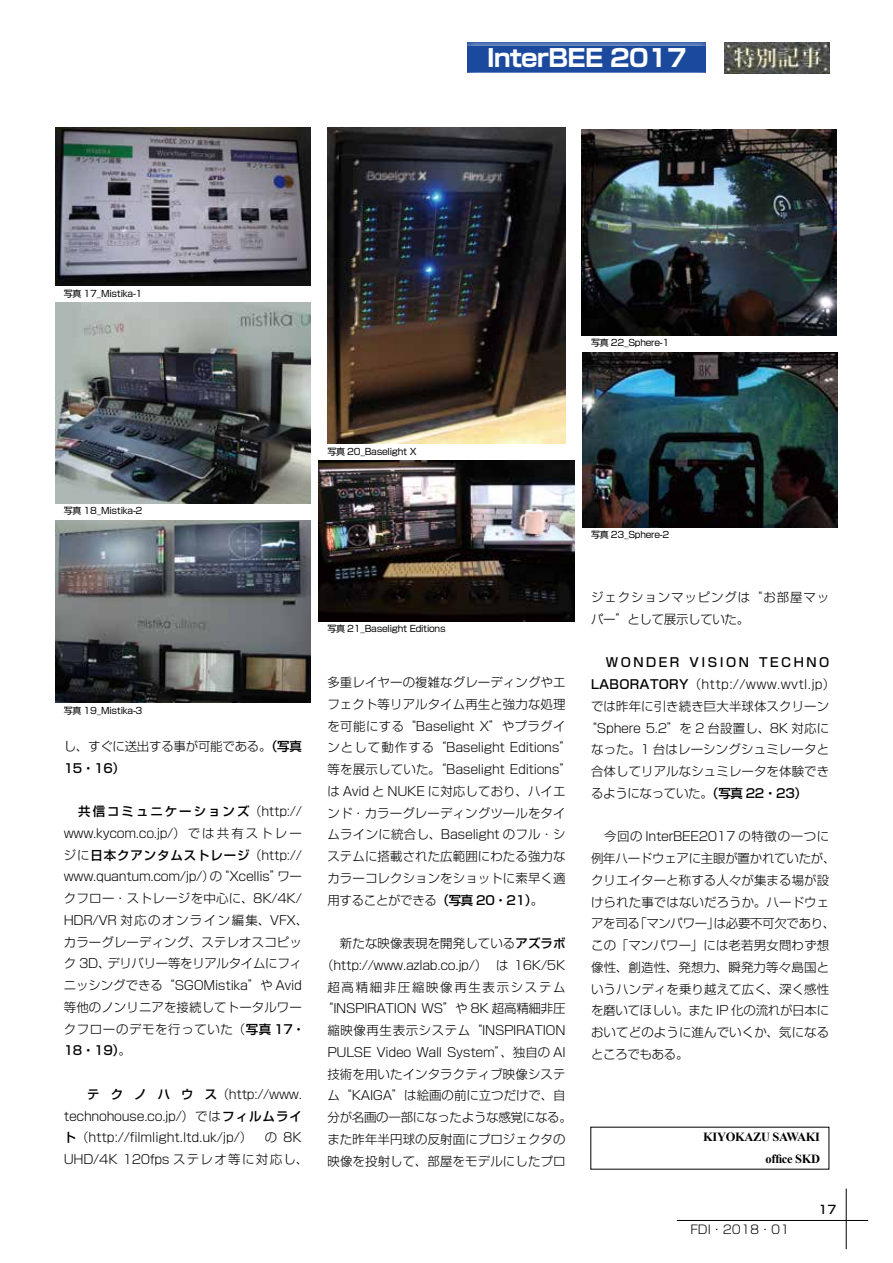
<style>
.page{position:relative;width:893px;height:1263px;background:#fff}
.page>*{position:absolute;margin:0;border:0;box-sizing:border-box;transform-origin:0 0}
.t1{font:700 24px "Shin Go Pro";letter-spacing:-.025em;color:#fff}
.t2{font:300 12.45px/21.8px "Shin Go Pro";letter-spacing:.005em;color:#000}
.t3{font:300 12.45px/21.8px "Shin Go Pro";letter-spacing:-.02em;color:#000}
.t4{font:300 12.45px "Shin Go Pro";letter-spacing:-.025em;color:#000}
.t5{font:300 12.45px/21.8px "Shin Go Pro";letter-spacing:.07em;color:#000}
.t6{font:300 12.45px "Shin Go Pro";letter-spacing:.025em;color:#000}
.t7{font:700 12.45px/21.8px "Times New Roman";letter-spacing:-.025em;color:#000;text-align:right}
.t8{font:500 12.45px "Shin Go Pro";letter-spacing:.195em;color:#000}
.t9{font:300 12px "Shin Go Pro";color:#000}
.t10{font:500 11.7px "Shin Go Pro";color:#000}
.t11{font:9px "Shin Go Pro";letter-spacing:-.025em;color:#000}
.s1{font-weight:500}
</style>
<div class="page">
<hr style="left:677px;top:1220px;width:191px;height:1px;background:#000">
<hr style="left:846px;top:1188px;width:1px;height:61px;background:#000">
<img style="left:724px;top:43px;width:105px;height:30px">
<div style="left:458px;top:36px;width:257px;height:45px;background:#fff;opacity:.75"></div>
<div style="left:468px;top:46px;width:238px;height:25px;background:#1b499e"></div>
<img style="left:55px;top:128px;width:255px;height:158px">
<img style="left:55px;top:303px;width:255px;height:200px">
<img style="left:55px;top:520px;width:255px;height:183px">
<img style="left:327px;top:128px;width:239px;height:316px">
<img style="left:319px;top:461px;width:255px;height:160px">
<img style="left:581px;top:129px;width:255px;height:206px">
<img style="left:583px;top:352px;width:255px;height:175px">
<h1 class="t1" style="left:487px;top:39px;width:201px">InterBEE 2017</h1>
<p class="t11" style="left:64px;top:286px;width:80px">写真 17_Mistika-1</p>
<p class="t11" style="left:591px;top:335px;width:80px">写真 22_Sphere-1</p>
<p class="t11" style="left:64px;top:504px;width:80px">写真 18_Mistika-2</p>
<p class="t11" style="left:327px;top:444px;width:91px">写真 20_Baselight X</p>
<p class="t11" style="left:64px;top:703px;width:80px">写真 19_Mistika-3</p>
<p class="t3" style="left:64px;top:734px;width:240px">し、すぐに送出する事が可能である。<span class="s1">（写真<br>15・16）</span></p>
<p class="t2" style="left:64px;top:799px;width:246px;text-indent:14px"><span class="s1">共信コミュニケーションズ</span>（http:// www.kycom.co.jp/）では共有ストレージに<span class="s1">日本クアンタムストレージ</span>（http:// www.quantum.com/jp/）の“Xcellis”ワークフロー・ストレージを中心に、8K/4K/<br>HDR/VR 対応のオンライン編集、VFX、カラーグレーディング、ステレオスコピック 3D、デリバリー等をリアルタイムにフィニッシングできる“SGOMistika”や Avid等他のノンリニアを接続してトータルワークフローのデモを行っていた（<span class="s1">写真 17・<br>18・19）</span>。</p>
<p class="t3" style="left:64px;top:1082px;width:246px;text-indent:23px"><span class="s1">テ ク ノ ハ ウ ス</span>（http://www. technohouse.co.jp/）では<span class="s1">フィルムライト</span>（http://filmlight.ltd.uk/jp/） の 8K<br>UHD/4K 120fps ステレオ等に対応し、</p>
<p class="t11" style="left:327px;top:621px;width:120px">写真 21_Baselight Editions</p>
<p class="t2" style="left:327px;top:670px;width:246px">多重レイヤーの複雑なグレーディングやエフェクト等リアルタイム再生と強力な処理を可能にする“Baselight X”やプラグインとして動作する“Baselight Editions”等を展示していた。“Baselight Editions”は Avid と NUKE に対応しており、ハイエンド・カラーグレーディングツールをタイムラインに統合し、Baselight のフル・システムに搭載された広範囲にわたる強力なカラーコレクションをショットに素早く適用することができる<span class="s1">（写真 20・21）</span>。</p>
<p class="t2" style="left:321px;top:931px;width:252px;text-align:center">　新たな映像表現を開発している<span class="s1">アズラボ</span>（http://www.azlab.co.jp/） は 16K/5K超高精細非圧縮映像再生表示システム“INSPIRATION WS”や 8K 超高精細非圧縮映像再生表示システム“INSPIRATION<br>PULSE Video Wall System”、独自の AI技術を用いたインタラクティブ映像システム“KAIGA”は絵画の前に立つだけで、自分が名画の一部になったような感覚になる。また昨年半円球の反射面にプロジェクタの映像を投射して、部屋をモデルにしたプロ</p>
<p class="t11" style="left:591px;top:527px;width:80px">写真 23_Sphere-2</p>
<p class="t5" style="left:591px;top:585px;width:240px">ジェクションマッピングは“お部屋マッパー”として展示していた。</p>
<p class="t8" style="left:606px;top:652px;width:225px">WONDER VISION TECHNO</p>
<p class="t6" style="left:591px;top:674px;width:246px"><span class="s1">LABORATORY</span>（http://www.wvtl.jp）</p>
<p class="t2" style="left:591px;top:694px;width:240px">では昨年に引き続き巨大半球体スクリーン</p>
<p class="t4" style="left:585px;top:718px;width:246px">“Sphere 5.2”を 2 台設置し、8K 対応に</p>
<p class="t2" style="left:591px;top:737px;width:240px">なった。1 台はレーシングシュミレータと</p>
<p class="t2" style="left:591px;top:759px;width:240px">合体してリアルなシュミレータを体験でき</p>
<p class="t4" style="left:591px;top:783px;width:217px">るようになっていた。<span class="s1">（写真 22・23）</span></p>
<p class="t2" style="left:591px;top:824px;width:246px">　今回の InterBEE2017 の特徴の一つに例年ハードウェアに主眼が置かれていたが、クリエイターと称する人々が集まる場が設けられた事ではないだろうか。ハードウェアを司る「マンパワー」は必要不可欠であり、この「マンパワー」には老若男女問わず想像性、創造性、発想力、瞬発力等々島国というハンディを乗り越えて広く、深く感性を磨いてほしい。また IP 化の流れが日本においてどのように進んでいくか、気になるところでもある。</p>
<p class="t7" style="left:703px;top:1125px;width:119px">KIYOKAZU SAWAKI office SKD</p>
<p class="t9" style="left:690px;top:1219px;width:101px">FDI・2018・01</p>
<p class="t10" style="left:818px;top:1200px;width:19px">17</p>
</div>
